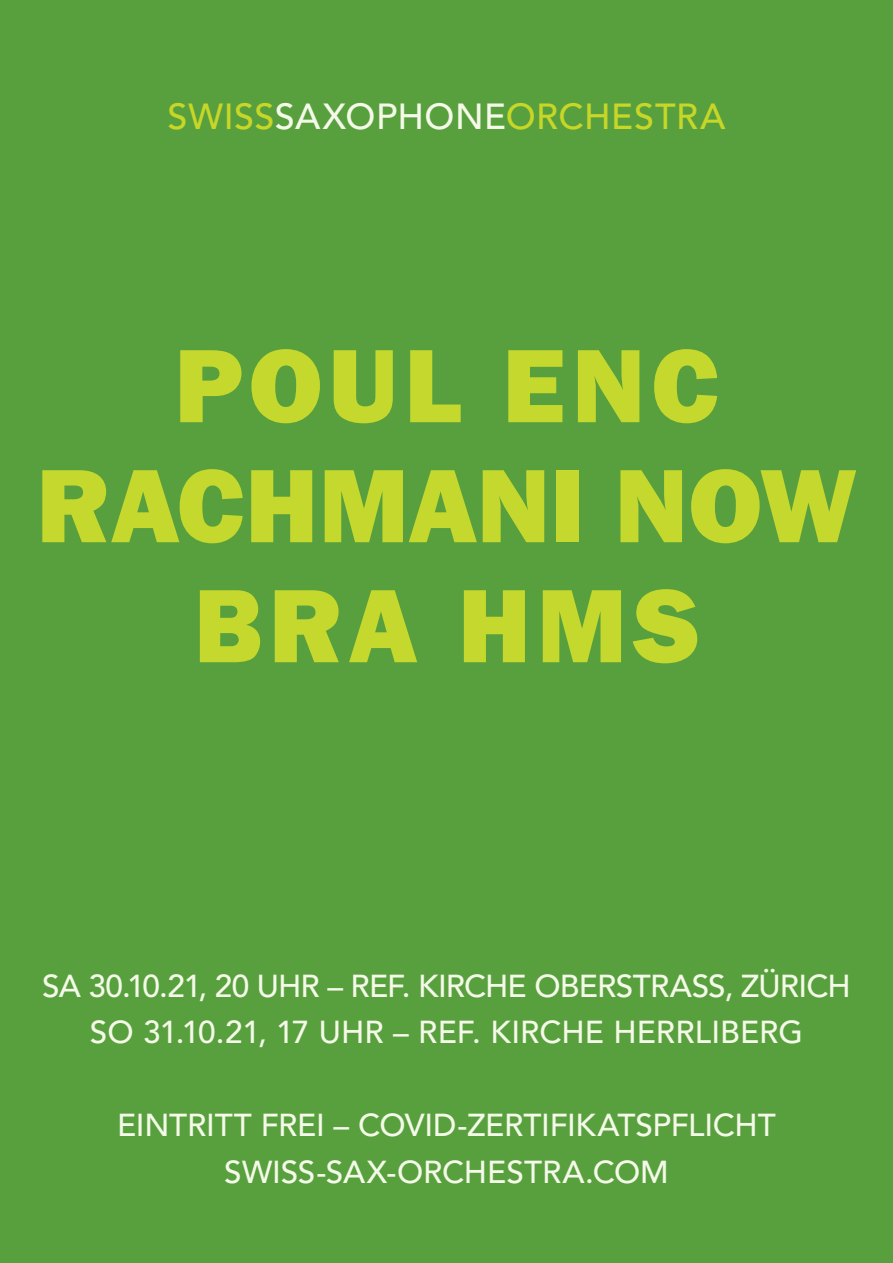
<style>
.page{position:relative;width:893px;height:1263px;background:#58a03e}
.page>*{position:absolute;margin:0;border:0;box-sizing:border-box;transform-origin:0 0}
.t1{font:800 108px "Franklin Gothic";letter-spacing:.025em;color:#c4d82d}
.t2{font:800 108px "Franklin Gothic";color:#c4d82d}
.t3{font:500 36px "Avenir LT Pro";letter-spacing:.01em;color:#c7d627}
.t4{font:500 31.5px "Avenir LT Pro";letter-spacing:-.01em;color:#f4f9e8}
.s1{color:#f4f9e8}
</style>
<div class="page">
<p class="t3" style="left:168px;top:95px;width:559px">SWISS<span class="s1">SAXOPHONE</span>ORCHESTRA</p>
<p class="t1" style="left:174px;top:316px;width:546px">POUL ENC</p>
<p class="t2" style="left:36px;top:436px;width:822px">RACHMANI NOW</p>
<p class="t1" style="left:194px;top:556px;width:507px">BRA HMS</p>
<p class="t4" style="left:42px;top:967px;width:810px">SA 30.10.21, 20 UHR – REF. KIRCHE OBERSTRASS, ZÜRICH</p>
<p class="t4" style="left:90px;top:1013px;width:714px">SO 31.10.21, 17 UHR – REF. KIRCHE HERRLIBERG</p>
<p class="t4" style="left:117px;top:1106px;width:660px">EINTRITT FREI – COVID-ZERTIFIKATSPFLICHT</p>
<p class="t4" style="left:224px;top:1153px;width:446px">SWISS-SAX-ORCHESTRA.COM</p>
</div>
